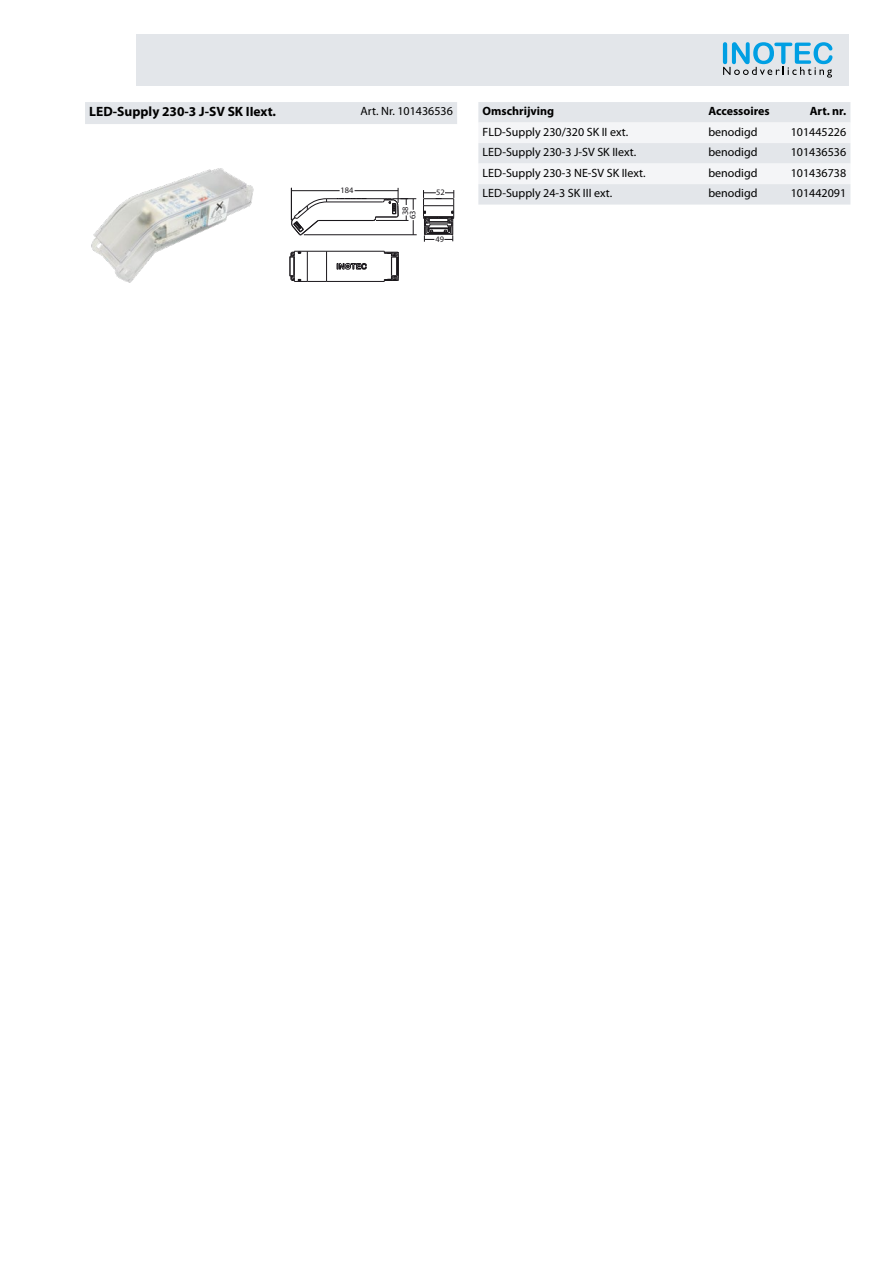
<style>
.page{position:relative;width:893px;height:1263px;background:#fff}
.page>*{position:absolute;margin:0;border:0;box-sizing:border-box;transform-origin:0 0}
.t1{font:700 13.5px "Myriad Pro";color:#000}
.t2{font:12px "Myriad Pro";color:#000}
.t3{font:700 12px "Myriad Pro";color:#000}
.t4{font:8.4px/7.6px "Myriad Pro";color:#1a171b;text-align:center}
</style>
<div class="page">
<div style="left:85px;top:102px;width:372px;height:22px;background:#e3e6ea"></div>
<img style="left:91px;top:168px;width:163px;height:115px">
<hr style="left:319px;top:220px;width:54px;height:1px;background:#1a171b">
<svg style="left:291px;top:198px;width:36px;height:37px"></svg>
<hr style="left:327px;top:198px;width:57px;height:1px;background:#1a171b">
<hr style="left:327px;top:202px;width:56px;height:1px;background:#1a171b">
<svg style="left:337px;top:198px;width:30px;height:2px"></svg>
<hr style="left:327px;top:251px;width:57px;height:1px;background:#1a171b">
<hr style="left:327px;top:281px;width:57px;height:1px;background:#1a171b">
<svg style="left:336px;top:263px;width:31px;height:7px"></svg>
<svg style="left:290px;top:251px;width:37px;height:31px"></svg>
<svg style="left:384px;top:251px;width:15px;height:30px"></svg>
<hr style="left:291px;top:190px;width:49px;height:1px;background:#1a171b">
<hr style="left:355px;top:190px;width:43px;height:1px;background:#1a171b">
<hr style="left:291px;top:188px;width:1px;height:32px;background:#1a171b">
<svg style="left:373px;top:188px;width:43px;height:46px"></svg>
<hr style="left:304px;top:234px;width:113px;height:1px;background:#1a171b">
<svg style="left:423px;top:190px;width:32px;height:52px"></svg>
<div style="left:136px;top:34px;width:712px;height:51px;background:#e3e6ea"></div>
<svg style="left:723px;top:42px;width:109px;height:36px"></svg>
<svg style="left:478px;top:102px;width:372px;height:103px"></svg>
<p class="t1" style="left:89px;top:103px;width:188px">LED-Supply 230-3 J-SV SK IIext.</p>
<p class="t2" style="left:361px;top:104px;width:94px">Art. Nr. 101436536</p>
<p class="t4" style="left:340px;top:186px;width:14px">184</p>
<p class="t4" style="left:401px;top:219px;width:14px;rotate:-90deg">38<br>63</p>
<p class="t4" style="left:436px;top:189px;width:10px">52</p>
<p class="t4" style="left:435px;top:235px;width:10px">49</p>
<p class="t3" style="left:483px;top:103px;width:73px">Omschrijving</p>
<p class="t3" style="left:708px;top:103px;width:63px">Accessoires</p>
<p class="t3" style="left:810px;top:103px;width:38px">Art. nr.</p>
<p class="t2" style="left:483px;top:124px;width:147px">FLD-Supply 230/320 SK II ext.</p>
<p class="t2" style="left:708px;top:124px;width:51px">benodigd</p>
<p class="t2" style="left:791px;top:124px;width:57px">101445226</p>
<p class="t2" style="left:483px;top:145px;width:155px">LED-Supply 230-3 J-SV SK IIext.</p>
<p class="t2" style="left:708px;top:145px;width:51px">benodigd</p>
<p class="t2" style="left:791px;top:145px;width:57px">101436536</p>
<p class="t2" style="left:483px;top:165px;width:164px">LED-Supply 230-3 NE-SV SK IIext.</p>
<p class="t2" style="left:708px;top:165px;width:51px">benodigd</p>
<p class="t2" style="left:791px;top:165px;width:57px">101436738</p>
<p class="t2" style="left:483px;top:186px;width:131px">LED-Supply 24-3 SK III ext.</p>
<p class="t2" style="left:708px;top:186px;width:51px">benodigd</p>
<p class="t2" style="left:791px;top:186px;width:57px">101442091</p>
</div>
